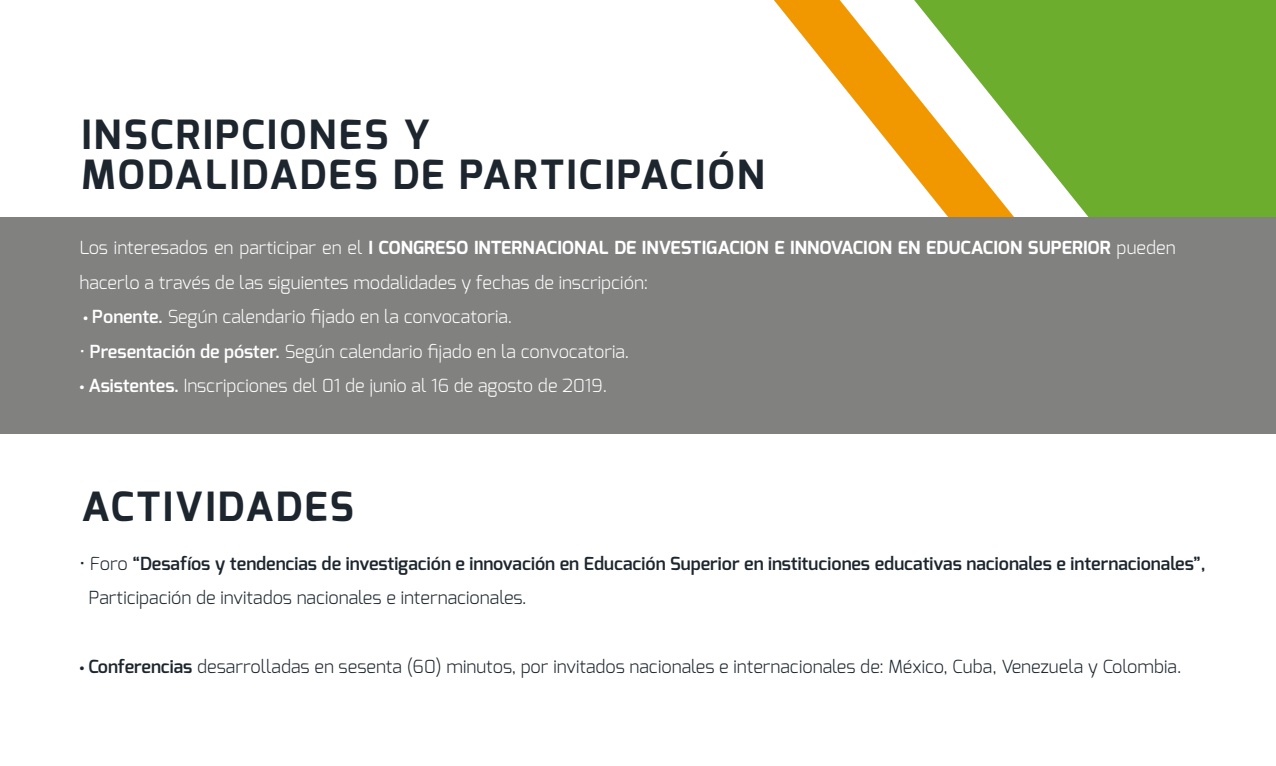
<style>
.page{position:relative;width:1276px;height:766px;background:#fff}
.page>*{position:absolute;margin:0;border:0;box-sizing:border-box;transform-origin:0 0}
.t1{font:700 40.27px/40.3px "Exo";letter-spacing:.06em;color:#1d262e}
.t2{font:300 18px/34.4px "Exo";color:#fff}
.t3{font:600 18px/34.4px "Exo";color:#1d262e}
.t4{font:300 18px "Exo";color:#1d262e}
.s1{font-weight:700}
.s2{font-family:"Myriad Pro";font-weight:400}
.s3{font-weight:600}
.s4{font-weight:300}
</style>
<div class="page">
<svg style="left:774px;top:0;width:65px;height:81px"></svg>
<svg style="left:839px;top:0;width:75px;height:175px"></svg>
<svg style="left:914px;top:0;width:362px;height:217px;fill:#6dad2e"></svg>
<div style="left:0;top:217px;width:1276px;height:216px;background:#818180"></div>
<h1 class="t1" style="left:81px;top:114px;width:684px">INSCRIPCIONES Y<br>MODALIDADES DE PARTICIPACIÓN</h1>
<p class="t2" style="left:79px;top:230px;width:1097px">Los interesados en participar en el <span class="s1">I CONGRESO INTERNACIONAL DE INVESTIGACION E INNOVACION EN EDUCACION SUPERIOR</span> pueden hacerlo a través de las siguientes modalidades y fechas de inscripción:</p>
<p class="t2" style="left:83px;top:299px;width:430px"><span class="s2">•</span> <span class="s3">Ponente.</span> Según calendario fijado en la convocatoria.</p>
<p class="t2" style="left:79px;top:334px;width:551px">• <span class="s3">Presentación de póster.</span> Según calendario fijado en la convocatoria.</p>
<p class="t2" style="left:79px;top:368px;width:529px"><span class="s2">•</span> <span class="s3">Asistentes.</span> Inscripciones del 01 de junio al 16 de agosto de 2019.</p>
<h1 class="t1" style="left:81px;top:486px;width:274px">ACTIVIDADES</h1>
<p class="t3" style="left:89px;top:546px;width:1118px;text-indent:-9px"><span class="s4">• Foro</span> “Desafíos y tendencias de investigación e innovación en Educación Superior en instituciones educativas nacionales e internacionales”,<br><span class="s4">Participación de invitados nacionales e internacionales.</span></p>
<p class="t4" style="left:79px;top:655px;width:1103px"><span class="s2">•</span> <span class="s3">Conferencias</span> desarrolladas en sesenta (60) minutos, por invitados nacionales e internacionales de: México, Cuba, Venezuela y Colombia.</p>
</div>
